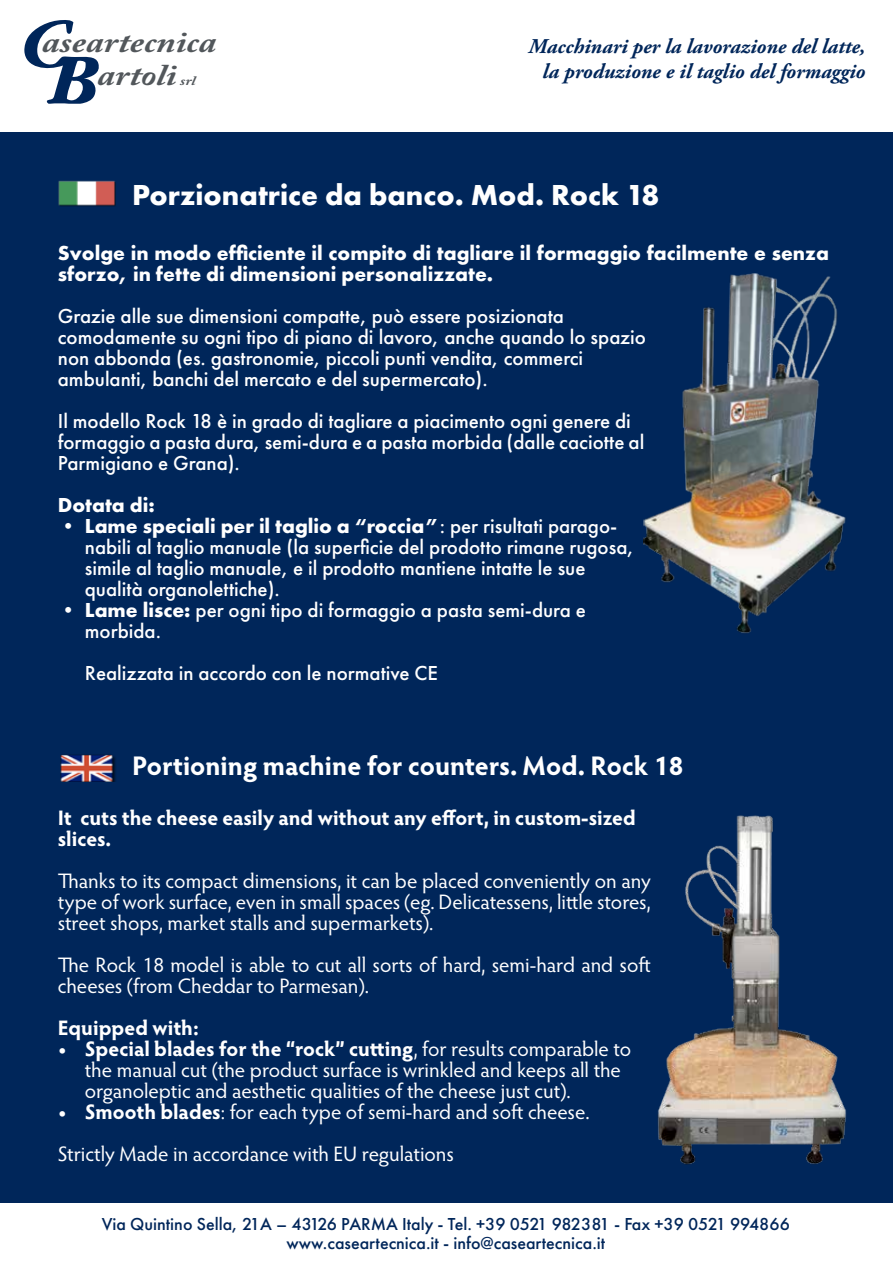
<style>
.page{position:relative;width:893px;height:1263px;background:#fff}
.page>*{position:absolute;margin:0;border:0;box-sizing:border-box;transform-origin:0 0}
.t1{font:700 30px "Futura PT";color:#fff}
.t2{font:italic 700 29.7px "Adobe Caslon Pro";color:#52575b;scale:1.23 1}
.t3{font:700 27px "Hypatia Sans Pro";color:#fff}
.t4{font:500 21px/21px "Futura PT";color:#fff}
.t5{font:21px/21px "Hypatia Sans Pro";letter-spacing:-.005em;color:#fff}
.t6{font:700 21px/21px "Futura PT";color:#fff}
.t7{font:700 21px/21px "Hypatia Sans Pro";letter-spacing:-.005em;color:#fff}
.t8{font:italic 700 21px "Adobe Garamond Pro";color:#00265a}
.t9{font:500 18px/19.5px "Futura PT";color:#00265a;text-align:center}
.t10{font:italic 700 12.75px "Adobe Caslon Pro";color:#52575b;scale:1.23 1}
.s1{font-weight:700}
</style>
<div class="page">
<div style="left:0;top:132px;width:893px;height:1071px;background:#00265a"></div>
<img style="left:60px;top:754px;width:56px;height:28px">
<img style="left:58px;top:180px;width:58px;height:27px">
<img style="left:657px;top:815px;width:190px;height:350px">
<img style="left:643px;top:273px;width:203px;height:360px">
<svg style="left:24px;top:20px;width:75px;height:84px"></svg>
<h2 class="t2" style="left:42px;top:24px;width:143px">aseartecnica</h2>
<p class="t8" style="left:528px;top:34px;width:338px">Macchinari per la lavorazione del latte,</p>
<h2 class="t2" style="left:97px;top:58px;width:66px">artoli</h2>
<p class="t8" style="left:543px;top:59px;width:324px">la produzione e il taglio del formaggio</p>
<p class="t10" style="left:180px;top:73px;width:14px">srl</p>
<h1 class="t1" style="left:132px;top:176px;width:529px">Porzionatrice da banco. Mod. Rock 18</h1>
<p class="t6" style="left:58px;top:242px;width:773px">Svolge in modo efficiente il compito di tagliare il formaggio facilmente e senza sforzo, in fette di dimensioni personalizzate.</p>
<p class="t4" style="left:58px;top:306px;width:590px">Grazie alle sue dimensioni compatte, può essere posizionata comodamente su ogni tipo di piano di lavoro, anche quando lo spazio non abbonda (es. gastronomie, piccoli punti vendita, commerci ambulanti, banchi del mercato e del supermercato).</p>
<p class="t4" style="left:58px;top:411px;width:588px">Il modello Rock 18 è in grado di tagliare a piacimento ogni genere di formaggio a pasta dura, semi-dura e a pasta morbida (dalle caciotte al<br>Parmigiano e Grana).</p>
<p class="t6" style="left:58px;top:494px;width:98px">Dotata di:</p>
<p class="t4" style="left:85px;top:516px;width:551px;text-indent:-27px"><span class="s1">• Lame speciali per il taglio a “roccia”</span>: per risultati parago&shy;nabili al taglio manuale (la superficie del prodotto rimane rugosa, simile al taglio manuale, e il prodotto mantiene intatte le sue qualità organolettiche).</p>
<p class="t4" style="left:85px;top:600px;width:503px;text-indent:-27px"><span class="s1">• Lame lisce:</span> per ogni tipo di formaggio a pasta semi-dura e morbida.</p>
<p class="t4" style="left:85px;top:663px;width:355px">Realizzata in accordo con le normative CE</p>
<p class="t3" style="left:132px;top:746px;width:553px">Portioning machine for counters. Mod. Rock 18</p>
<p class="t7" style="left:58px;top:806px;width:579px">It cuts the cheese easily and without any effort, in custom-sized slices.</p>
<p class="t5" style="left:58px;top:869px;width:595px;text-align:justify">Thanks to its compact dimensions, it can be placed conveniently on any type of work surface, even in small spaces (eg. Delicatessens, little stores, street shops, market stalls and supermarkets).</p>
<p class="t5" style="left:58px;top:953px;width:594px">The Rock 18 model is able to cut all sorts of hard, semi-hard and soft cheeses (from Cheddar to Parmesan).</p>
<p class="t7" style="left:58px;top:1016px;width:143px">Equipped with:</p>
<p class="t5" style="left:85px;top:1037px;width:548px;text-indent:-27px"><span class="s1">• Special blades for the “rock” cutting</span>, for results comparable to the manual cut (the product surface is wrinkled and keeps all the organoleptic and aesthetic qualities of the cheese just cut).</p>
<p class="t5" style="left:58px;top:1090px;width:533px;line-height:42px"><span class="s1">• Smooth blades</span>: for each type of semi-hard and soft cheese.<br>Strictly Made in accordance with EU regulations</p>
<p class="t9" style="left:102px;top:1214px;width:690px">Via Quintino Sella, 21A – 43126 PARMA Italy - Tel. +39 0521 982381 - Fax +39 0521 994866 www.caseartecnica.it - info@caseartecnica.it</p>
</div>
